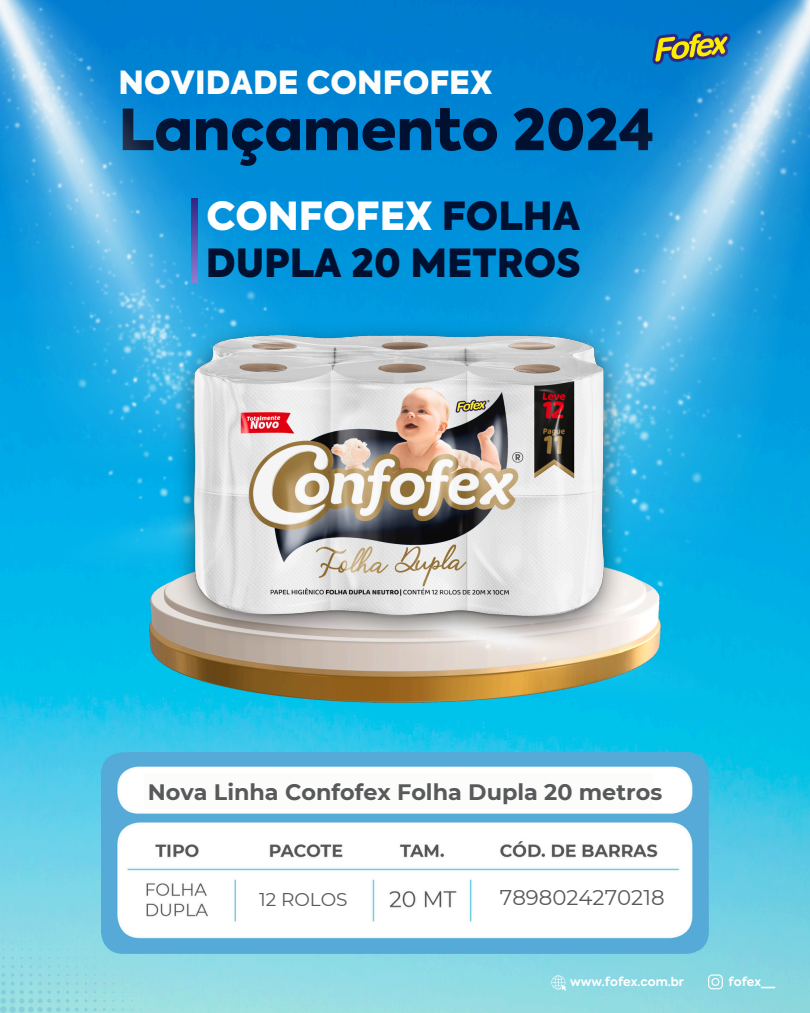
<style>
.page{position:relative;width:810px;height:1013px;background:#fff}
.page>*{position:absolute;margin:0;border:0;box-sizing:border-box;transform-origin:0 0}
.t1{font:900 56.3px "Axiforma";color:#001030}
.t2{font:900 38.5px/46.9px "Axiforma";color:#001030}
.t3{font:900 31.7px "Axiforma";color:#fcfcfb}
.t4{font:700 22.3px "Montserrat";color:#58595b}
.t5{font:21.3px "Montserrat";color:#58595b}
.t6{font:18.5px "Montserrat";color:#58595b}
.t7{font:700 12.1px "Axiforma";color:#fff}
.s1{color:#fff}
</style>
<div class="page">
<img style="left:0;top:595px;width:810px;height:417px">
<svg style="left:551px;top:975px;width:15px;height:15px"></svg>
<svg style="left:708px;top:974px;width:15px;height:15px"></svg>
<svg style="left:0;top:932px;width:151px;height:80px;background:#94dce2"></svg>
<img style="left:150px;top:595px;width:149px;height:108px">
<img style="left:0;top:0;width:299px;height:595px">
<img style="left:299px;top:0;width:511px;height:730px">
<img style="left:165px;top:317px;width:481px;height:339px">
<svg style="left:191px;top:199px;width:6px;height:84px"></svg>
<img style="left:101px;top:752px;width:607px;height:201px">
<div style="left:244px;top:880px;width:119px;height:44px;background:#fff"></div>
<div style="left:144px;top:773px;width:509px;height:36px;background:#fcfcfb"></div>
<div style="left:489px;top:878px;width:186px;height:44px;background:#fff"></div>
<h3 class="t3" style="left:119px;top:69px;width:375px">NOVIDADE CONFOFEX</h3>
<h1 class="t1" style="left:119px;top:107px;width:537px">Lançamento 2024</h1>
<h4 class="t2" style="left:206px;top:196px;width:377px"><span class="s1">CONFOFEX</span> FOLHA<br>DUPLA 20 METROS</h4>
<p class="t4" style="left:148px;top:778px;width:516px">Nova Linha Confofex Folha Dupla 20 metros</p>
<h5 class="t6" style="left:259px;top:887px;width:90px">12 ROLOS</h5>
<p class="t5" style="left:500px;top:884px;width:166px">7898024270218</p>
<p class="t7" style="left:570px;top:976px;width:115px">www.fofex.com.br</p>
<p class="t7" style="left:729px;top:976px;width:48px">fofex__</p>
</div>
